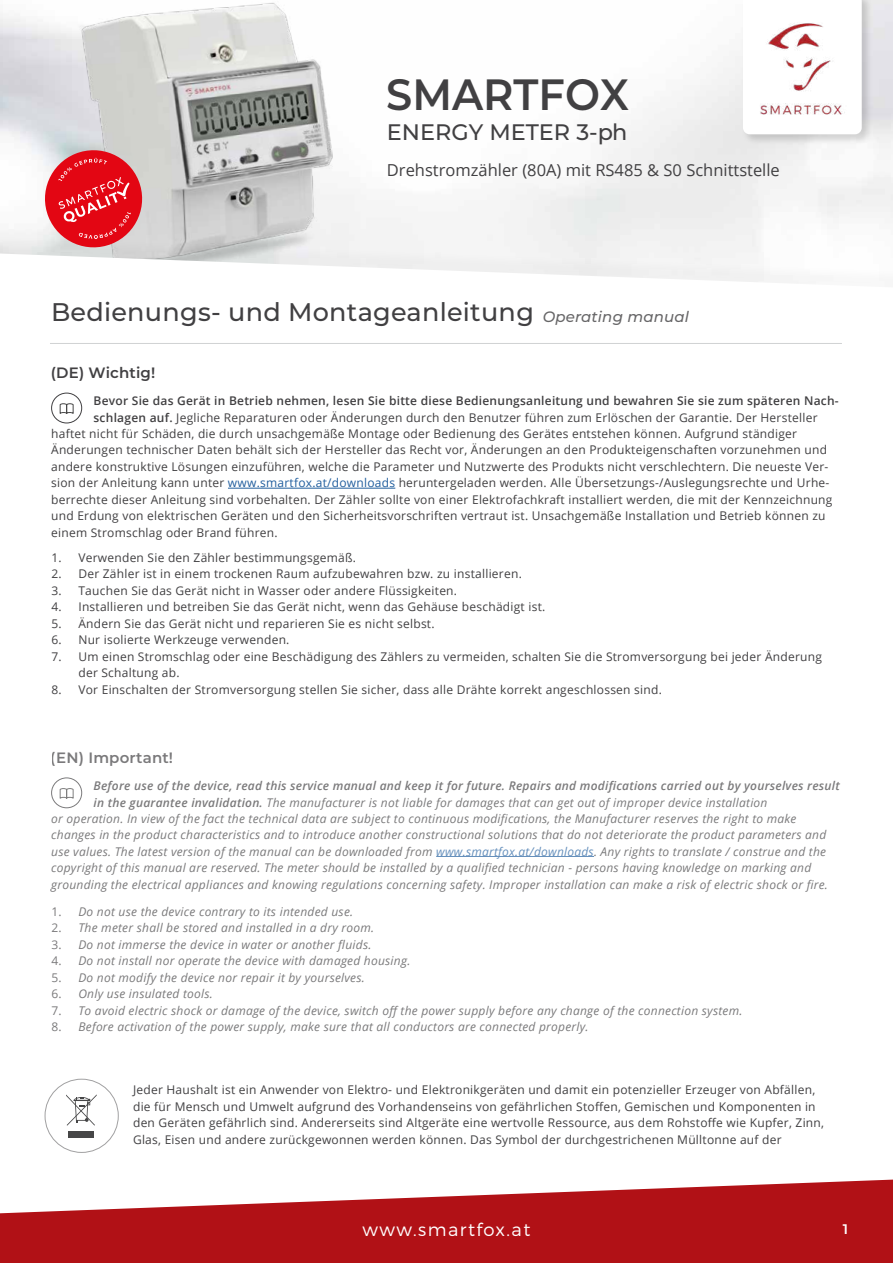
<style>
.page{position:relative;width:893px;height:1263px;background:#fff}
.page>*{position:absolute;margin:0;border:0;box-sizing:border-box;transform-origin:0 0}
.t1{font:600 43.65px "Montserrat";color:#414042;scale:.95 1}
.t2{font:500 25.5px "Montserrat";letter-spacing:.01em;color:#414042}
.t3{font:500 22.5px "Montserrat";color:#414042}
.t4{font:300 18px "Montserrat";letter-spacing:.08em;color:#fff}
.t5{font:16.5px "Open Sans";color:#414042}
.t6{font:600 15px "Montserrat";letter-spacing:.01em;color:#414042}
.t7{font:600 13.95px "Montserrat";color:#fff}
.t8{font:12px/16.5px "Open Sans";letter-spacing:.02em;color:#414042}
.t9{font:italic 12px/16.5px "Open Sans";letter-spacing:.02em;color:#414042}
.t10{font:italic 600 12px/16.5px "Open Sans";letter-spacing:.02em;color:#414042}
.t11{font:600 12px/16.5px "Open Sans";letter-spacing:.02em;color:#414042}
.s1{font-style:italic;font-size:15px}
.s2{font-weight:400}
.s3{color:#215e9e}
.s4{font-style:normal}
</style>
<div class="page">
<svg style="left:0;top:1179px;width:893px;height:84px;fill:#b11116"></svg>
<div style="left:742px;top:0;width:131px;height:145px;background:#000;opacity:.15"></div>
<svg style="left:743px;top:0;width:119px;height:134px"></svg>
<img style="left:756px;top:18px;width:92px;height:99px">
<img style="left:33px;top:1px;width:391px;height:232px">
<hr style="left:50px;top:343px;width:792px;height:1px;background:#d1d3d4">
<div style="left:0;top:233px;width:893px;height:99px;background:#000;opacity:.03"></div>
<svg style="left:0;top:254px;width:893px;height:78px"></svg>
<hr style="left:228px;top:488px;width:167px;height:1px;background:#215e9e">
<svg style="left:59px;top:403px;width:15px;height:11px"></svg>
<div style="left:51px;top:393px;width:31px;height:30px;border:1px solid #414042;border-radius:50%"></div>
<hr style="left:436px;top:856px;width:158px;height:1px;background:#215e9e">
<svg style="left:59px;top:788px;width:15px;height:11px"></svg>
<div style="left:51px;top:778px;width:31px;height:30px;border:1px solid #414042;border-radius:50%"></div>
<svg style="left:66px;top:1094px;width:31px;height:31px"></svg>
<div style="left:69px;top:1132px;width:25px;height:6px;background:#464647"></div>
<div style="left:45px;top:1079px;width:74px;height:74px;border:1px solid #414042;border-radius:50%"></div>
<svg style="left:38px;top:144px;width:111px;height:110px;background:#e1676e"></svg>
<h1 class="t1" style="left:386px;top:76px;width:257px">SMARTFOX</h1>
<h3 class="t3" style="left:387px;top:121px;width:242px">ENERGY METER 3-ph</h3>
<h3 class="t5" style="left:387px;top:163px;width:394px">Drehstromzähler (80A) mit RS485 &amp; S0 Schnittstelle</h3>
<h2 class="t2" style="left:51px;top:300px;width:639px">Bedienungs- und Montageanleitung <span class="s1">Operating manual</span></h2>
<p class="t6" style="left:51px;top:366px;width:106px">(DE) Wichtig!</p>
<p class="t11" style="left:94px;top:394px;width:747px">Bevor Sie das Gerät in Betrieb nehmen, lesen Sie bitte diese Bedienungsanleitung und bewahren Sie sie zum späteren Nach&shy;schlagen auf. <span class="s2">Jegliche Reparaturen oder Änderungen durch den Benutzer führen zum Erlöschen der Garantie. Der Hersteller</span></p>
<p class="t8" style="left:51px;top:426px;width:783px">haftet nicht für Schäden, die durch unsachgemäße Montage oder Bedienung des Gerätes entstehen können. Aufgrund ständiger Änderungen technischer Daten behält sich der Hersteller das Recht vor, Änderungen an den Produkteigenschaften vorzunehmen und andere konstruktive Lösungen einzuführen, welche die Parameter und Nutzwerte des Produkts nicht verschlechtern. Die neueste Ver&shy;sion der Anleitung kann unter <span class="s3">www.smartfox.at/downloads</span> heruntergeladen werden. Alle Übersetzungs-/Auslegungsrechte und Urhe&shy;berrechte dieser Anleitung sind vorbehalten. Der Zähler sollte von einer Elektrofachkraft installiert werden, die mit der Kennzeichnung und Erdung von elektrischen Geräten und den Sicherheitsvorschriften vertraut ist. Unsachgemäße Installation und Betrieb können zu einem Stromschlag oder Brand führen.</p>
<p class="t8" style="left:51px;top:550px;width:306px">1. Verwenden Sie den Zähler bestimmungsgemäß.</p>
<p class="t8" style="left:51px;top:567px;width:472px">2. Der Zähler ist in einem trockenen Raum aufzubewahren bzw. zu installieren.</p>
<p class="t8" style="left:51px;top:583px;width:407px">3. Tauchen Sie das Gerät nicht in Wasser oder andere Flüssigkeiten.</p>
<p class="t8" style="left:51px;top:600px;width:495px">4. Installieren und betreiben Sie das Gerät nicht, wenn das Gehäuse beschädigt ist.</p>
<p class="t8" style="left:51px;top:616px;width:385px">5. Ändern Sie das Gerät nicht und reparieren Sie es nicht selbst.</p>
<p class="t8" style="left:51px;top:633px;width:240px">6. Nur isolierte Werkzeuge verwenden.</p>
<p class="t8" style="left:78px;top:649px;width:745px;text-indent:-27px">7. Um einen Stromschlag oder eine Beschädigung des Zählers zu vermeiden, schalten Sie die Stromversorgung bei jeder Änderung der Schaltung ab.</p>
<p class="t8" style="left:51px;top:682px;width:612px">8. Vor Einschalten der Stromversorgung stellen Sie sicher, dass alle Drähte korrekt angeschlossen sind.</p>
<p class="t6" style="left:51px;top:751px;width:124px">(EN) Important!</p>
<p class="t10" style="left:94px;top:777px;width:748px">Before use of the device, read this service manual and keep it for future. Repairs and modifications carried out by yourselves result in the guarantee invalidation. <span class="s2">The manufacturer is not liable for damages that can get out of improper device installation</span></p>
<p class="t9" style="left:51px;top:810px;width:778px">or operation. In view of the fact the technical data are subject to continuous modifications, the Manufacturer reserves the right to make changes in the product characteristics and to introduce another constructional solutions that do not deteriorate the product parameters and use values. The latest version of the manual can be downloaded from <span class="s3">www.smartfox.at/downloads</span>. Any rights to translate / construe and the copyright of this manual are reserved. The meter should be installed by a qualified technician - persons having knowledge on marking and grounding the electrical appliances and knowing regulations concerning safety. Improper installation can make a risk of electric shock or fire.</p>
<p class="t9" style="left:51px;top:904px;width:303px"><span class="s4">1.</span> Do not use the device contrary to its intended use.</p>
<p class="t9" style="left:51px;top:921px;width:324px"><span class="s4">2.</span> The meter shall be stored and installed in a dry room.</p>
<p class="t9" style="left:51px;top:936px;width:321px"><span class="s4">3.</span> Do not immerse the device in water or another fluids.</p>
<p class="t9" style="left:51px;top:954px;width:360px"><span class="s4">4.</span> Do not install nor operate the device with damaged housing.</p>
<p class="t9" style="left:51px;top:970px;width:315px"><span class="s4">5.</span> Do not modify the device nor repair it by yourselves.</p>
<p class="t9" style="left:51px;top:987px;width:163px"><span class="s4">6.</span> Only use insulated tools.</p>
<p class="t9" style="left:51px;top:1002px;width:692px"><span class="s4">7.</span> To avoid electric shock or damage of the device, switch off the power supply before any change of the connection system.</p>
<p class="t9" style="left:51px;top:1020px;width:539px"><span class="s4">8.</span> Before activation of the power supply, make sure that all conductors are connected properly.</p>
<p class="t8" style="left:133px;top:1083px;width:692px">Jeder Haushalt ist ein Anwender von Elektro- und Elektronikgeräten und damit ein potenzieller Erzeuger von Abfällen, die für Mensch und Umwelt aufgrund des Vorhandenseins von gefährlichen Stoffen, Gemischen und Komponenten in den Geräten gefährlich sind. Andererseits sind Altgeräte eine wertvolle Ressource, aus dem Rohstoffe wie Kupfer, Zinn, Glas, Eisen und andere zurückgewonnen werden können. Das Symbol der durchgestrichenen Mülltonne auf der</p>
<h3 class="t4" style="left:362px;top:1219px;width:169px">www.smartfox.at</h3>
<p class="t7" style="left:843px;top:1223px;width:7px">1</p>
</div>
